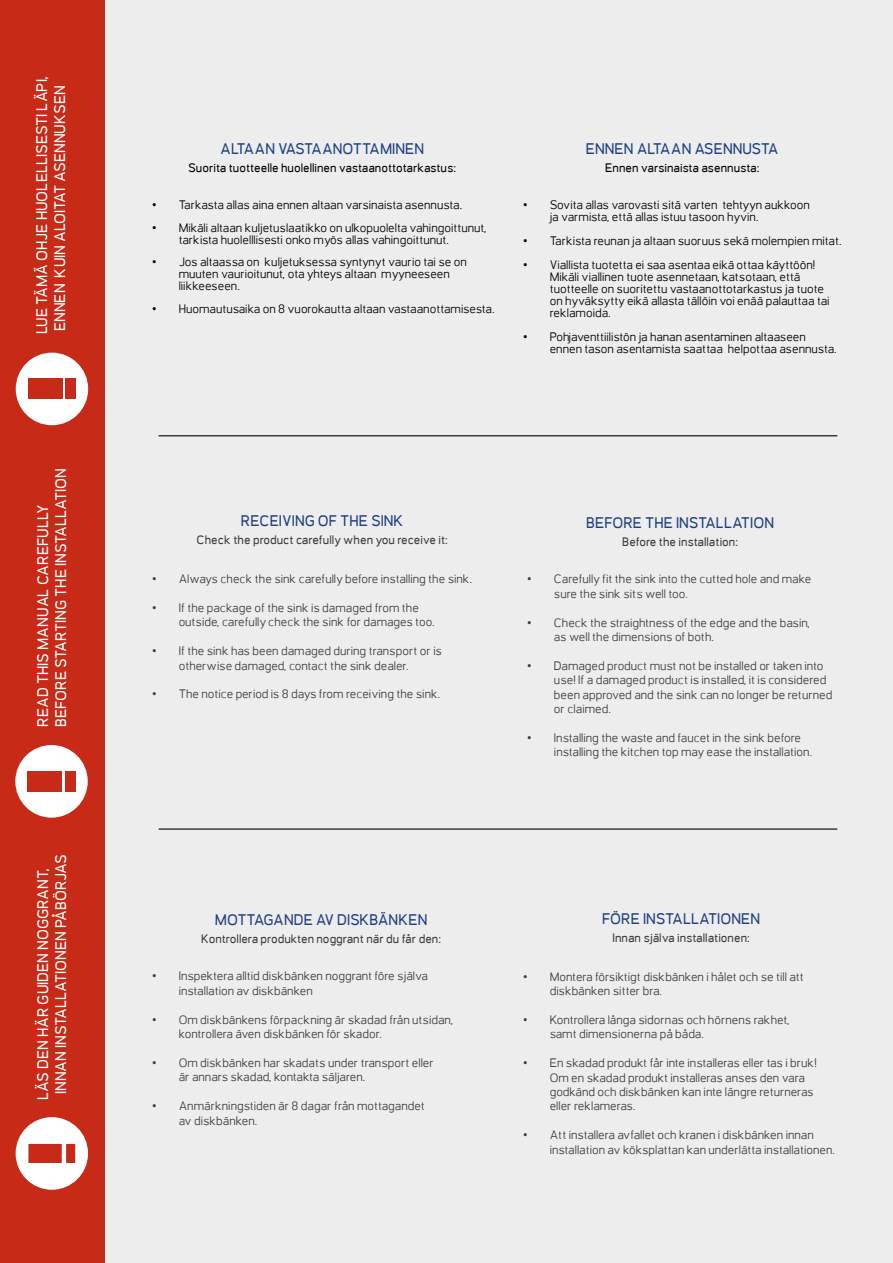
<style>
.page{position:relative;width:893px;height:1263px;background:#ededed}
.page>*{position:absolute;margin:0;border:0;box-sizing:border-box;transform-origin:0 0}
.t1{font:700 15px/18px "Orcin Sans";color:#fff}
.t2{font:700 15px "Orcin Sans";color:#1f3f7e}
.t3{font:12px/14.4px "Orcin Sans";color:#3c3c3b}
.t4{font:12px/12px "Orcin Sans";color:#000}
.t5{font:700 12px "Orcin Sans";color:#3c3c3b}
.t6{font:700 12px "Orcin Sans";color:#000}
.s1{font-weight:700;font-size:18px}
</style>
<div class="page">
<hr style="left:159px;top:435px;width:678px;height:1px;background:#3c3c3b">
<hr style="left:159px;top:828px;width:678px;height:2px;background:#3c3c3b">
<div style="left:0;top:0;width:104px;height:1263px;background:#c72b18"></div>
<div style="left:16px;top:1117px;width:72px;height:73px;background:#fff;border-radius:50%"></div>
<div style="left:27px;top:1142px;width:36px;height:22px;background:#c72b18;border:1px solid #fff"></div>
<div style="left:65px;top:1142px;width:12px;height:22px;background:#c72b18;border:1px solid #fff"></div>
<div style="left:15px;top:745px;width:73px;height:73px;background:#fff;border-radius:50%"></div>
<div style="left:27px;top:771px;width:35px;height:21px;background:#c72b18"></div>
<div style="left:65px;top:771px;width:11px;height:21px;background:#c72b18"></div>
<div style="left:16px;top:353px;width:72px;height:72px;background:#fff;border-radius:50%"></div>
<div style="left:28px;top:379px;width:35px;height:20px;background:#c72b18"></div>
<div style="left:66px;top:379px;width:10px;height:20px;background:#c72b18"></div>
<p class="t1" style="left:33px;top:334px;width:259px;rotate:-90deg">LUE TÄMÄ OHJE HUOLELLISESTI LÄPI,<br>ENNEN KUIN ALOITAT ASENNUKSEN</p>
<p class="t1" style="left:34px;top:727px;width:260px;rotate:-90deg">READ THIS MANUAL CAREFULLY<br>BEFORE STARTING THE INSTALLATION</p>
<p class="t1" style="left:34px;top:1094px;width:241px;text-indent:-6px;rotate:-90deg">LÄS DEN HÄR GUIDEN NOGGRANT,<br>INNAN INSTALLATIONEN PÅBÖRJAS</p>
<p class="t2" style="left:220px;top:140px;width:205px">ALTAAN VASTAANOTTAMINEN</p>
<p class="t6" style="left:188px;top:161px;width:270px">Suorita tuotteelle huolellinen vastaanottotarkastus:</p>
<p class="t4" style="left:152px;top:199px;width:312px"><span class="s1">•</span> Tarkasta allas aina ennen altaan varsinaista asennusta.</p>
<p class="t4" style="left:179px;top:222px;width:309px;text-indent:-27px"><span class="s1">•</span> Mikäli altaan kuljetuslaatikko on ulkopuolelta vahingoittunut, tarkista huolelllisesti onko myös allas vahingoittunut.</p>
<p class="t4" style="left:179px;top:256px;width:290px;text-indent:-27px"><span class="s1">•</span> Jos altaassa on kuljetuksessa syntynyt vaurio tai se on muuten vaurioitunut, ota yhteys altaan myyneeseen liikkeeseen.</p>
<p class="t4" style="left:152px;top:303px;width:344px"><span class="s1">•</span> Huomautusaika on 8 vuorokautta altaan vastaanottamisesta.</p>
<p class="t2" style="left:586px;top:140px;width:194px">ENNEN ALTAAN ASENNUSTA</p>
<p class="t6" style="left:605px;top:161px;width:156px">Ennen varsinaista asennusta:</p>
<p class="t4" style="left:550px;top:199px;width:262px;text-indent:-27px"><span class="s1">•</span> Sovita allas varovasti sitä varten tehtyyn aukkoon ja varmista, että allas istuu tasoon hyvin.</p>
<p class="t4" style="left:523px;top:235px;width:320px"><span class="s1">•</span> Tarkista reunan ja altaan suoruus sekä molempien mitat.</p>
<p class="t4" style="left:550px;top:259px;width:281px;text-indent:-27px"><span class="s1">•</span> Viallista tuotetta ei saa asentaa eikä ottaa käyttöön!<br>Mikäli viallinen tuote asennetaan, katsotaan, että tuotteelle on suoritettu vastaanottotarkastus ja tuote on hyväksytty eikä allasta tällöin voi enää palauttaa tai reklamoida.</p>
<p class="t4" style="left:550px;top:331px;width:288px;text-indent:-27px"><span class="s1">•</span> Pohjaventtiilistön ja hanan asentaminen altaaseen ennen tason asentamista saattaa helpottaa asennusta.</p>
<p class="t2" style="left:241px;top:512px;width:164px">RECEIVING OF THE SINK</p>
<p class="t5" style="left:197px;top:533px;width:253px">Check the product carefully when you receive it:</p>
<p class="t3" style="left:152px;top:572px;width:322px"><span class="s1">•</span> Always check the sink carefully before installing the sink.</p>
<p class="t3" style="left:179px;top:601px;width:258px;text-indent:-27px"><span class="s1">•</span> If the package of the sink is damaged from the outside, carefully check the sink for damages too.</p>
<p class="t3" style="left:152px;top:644px;width:292px;text-align:center"><span class="s1">•</span> If the sink has been damaged during transport or is otherwise damaged, contact the sink dealer.</p>
<p class="t3" style="left:152px;top:687px;width:290px"><span class="s1">•</span> The notice period is 8 days from receiving the sink.</p>
<p class="t2" style="left:586px;top:514px;width:189px">BEFORE THE INSTALLATION</p>
<p class="t5" style="left:622px;top:535px;width:117px">Before the installation:</p>
<p class="t3" style="left:554px;top:572px;width:259px;text-indent:-27px"><span class="s1">•</span> Carefully fit the sink into the cutted hole and make sure the sink sits well too.</p>
<p class="t3" style="left:554px;top:615px;width:257px;text-indent:-27px"><span class="s1">•</span> Check the straightness of the edge and the basin, as well the dimensions of both.</p>
<p class="t3" style="left:554px;top:658px;width:280px;text-indent:-27px"><span class="s1">•</span> Damaged product must not be installed or taken into use! If a damaged product is installed, it is considered been approved and the sink can no longer be returned or claimed.</p>
<p class="t3" style="left:554px;top:730px;width:260px;text-indent:-27px"><span class="s1">•</span> Installing the waste and faucet in the sink before installing the kitchen top may ease the installation.</p>
<p class="t2" style="left:215px;top:911px;width:214px">MOTTAGANDE AV DISKBÄNKEN</p>
<p class="t5" style="left:201px;top:931px;width:241px">Kontrollera produkten noggrant när du får den:</p>
<p class="t3" style="left:179px;top:969px;width:251px;text-indent:-27px"><span class="s1">•</span> Inspektera alltid diskbänken noggrant före själva installation av diskbänken</p>
<p class="t3" style="left:179px;top:1012px;width:276px;text-indent:-27px"><span class="s1">•</span> Om diskbänkens förpackning är skadad från utsidan, kontrollera även diskbänken för skador.</p>
<p class="t3" style="left:179px;top:1055px;width:257px;text-indent:-27px"><span class="s1">•</span> Om diskbänken har skadats under transport eller är annars skadad, kontakta säljaren.</p>
<p class="t3" style="left:179px;top:1099px;width:248px;text-indent:-27px"><span class="s1">•</span> Anmärkningstiden är 8 dagar från mottagandet av diskbänken.</p>
<p class="t2" style="left:602px;top:910px;width:159px">FÖRE INSTALLATIONEN</p>
<p class="t5" style="left:613px;top:931px;width:139px">Innan själva installationen:</p>
<p class="t3" style="left:550px;top:969px;width:256px;text-indent:-27px"><span class="s1">•</span> Montera försiktigt diskbänken i hålet och se till att diskbänken sitter bra.</p>
<p class="t3" style="left:550px;top:1012px;width:241px;text-indent:-27px"><span class="s1">•</span> Kontrollera långa sidornas och hörnens rakhet, samt dimensionerna på båda.</p>
<p class="t3" style="left:550px;top:1056px;width:268px;text-indent:-27px"><span class="s1">•</span> En skadad produkt får inte installeras eller tas i bruk!<br>Om en skadad produkt installeras anses den vara godkänd och diskbänken kan inte längre returneras eller reklameras.</p>
<p class="t3" style="left:550px;top:1128px;width:287px;text-indent:-27px"><span class="s1">•</span> Att installera avfallet och kranen i diskbänken innan installation av köksplattan kan underlätta installationen.</p>
</div>
